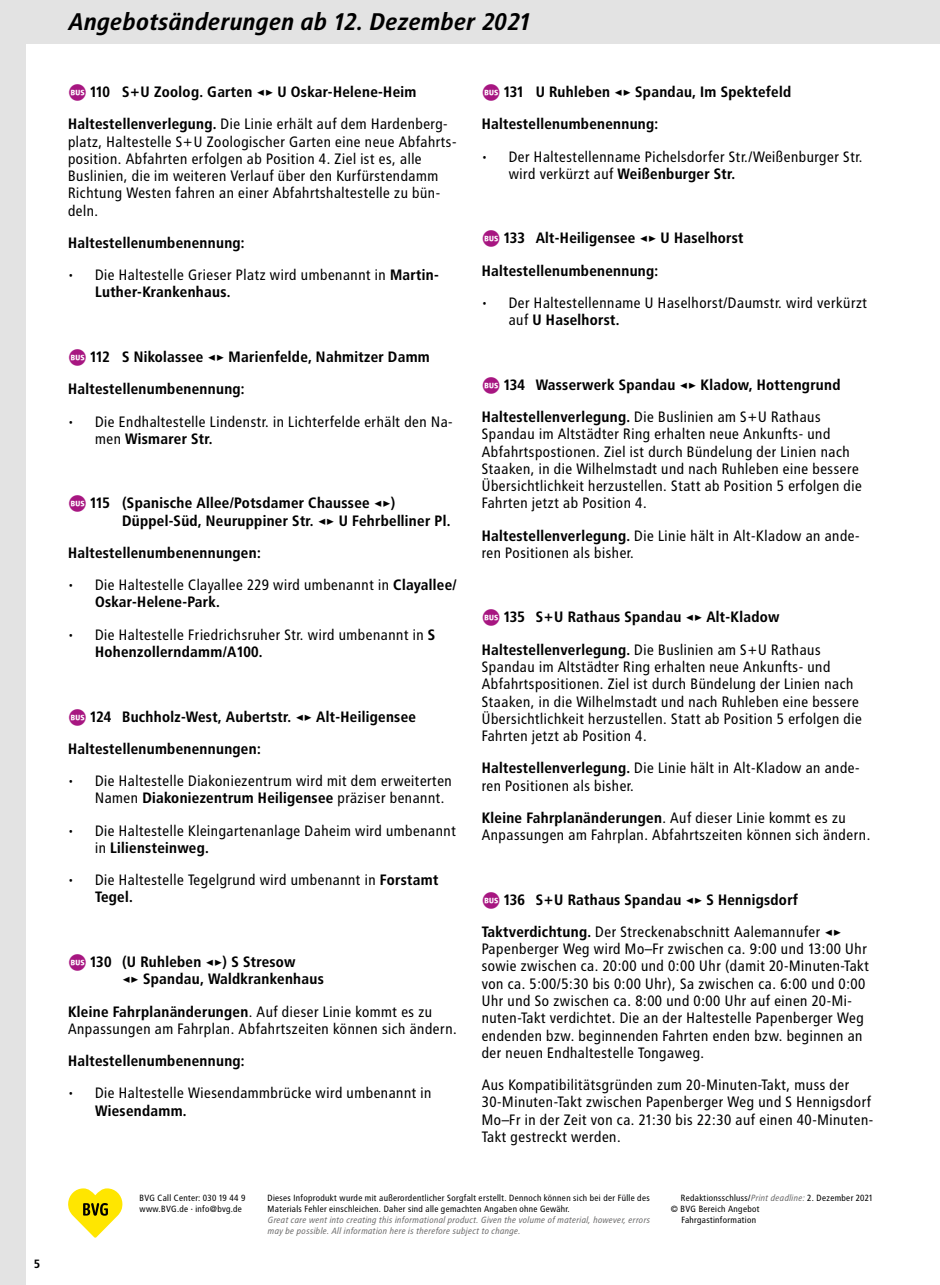
<style>
.page{position:relative;width:940px;height:1285px;background:#fff}
.page>*{position:absolute;margin:0;border:0;box-sizing:border-box;transform-origin:0 0}
.t1{font:24px "Transit Print OT Bld Ita";color:#000}
.t2{font:15px/17.2px "Transit Print OT";color:#000}
.t3{font:15px/32.2px "Transit Print OT Bld";color:#000}
.t4{font:12px "Transit Print OT Bld";color:#000}
.t5{font:9px/10.8px "Transit Print OT";color:#000}
.t6{font:italic 9px/10.8px "Transit Print OT";color:#706f6f}
.s1{font-family:"Transit Fpla";color:#a71681}
.s2{font-family:"Transit Print OT Bld"}
.s3{font-family:"Transit Print OT"}
.s4{font-style:italic;color:#706f6f}
</style>
<div class="page">
<div style="left:0;top:0;width:940px;height:44px;background:#e3e3e3"></div>
<div style="left:0;top:0;width:26px;height:1284px;background:#e3e3e3"></div>
<svg style="left:68px;top:1188px;width:54px;height:49px"></svg>
<p class="t4" style="left:34px;top:1256px;width:8px">5</p>
<h1 class="t1" style="left:68px;top:7px;width:464px">Angebotsänderungen ab 12. Dezember 2021</h1>
<p class="t3" style="left:77px;top:76px;width:341px"><span class="s1">b</span>110 S+U Zoolog. Garten ◂▸ U Oskar-Helene-Heim</p>
<p class="t2" style="left:68px;top:115px;width:390px"><span class="s2">Haltestellenverlegung.</span> Die Linie erhält auf dem Hardenberg&shy;platz, Haltestelle S+U Zoologischer Garten eine neue Abfahrts&shy;position. Abfahrten erfolgen ab Position 4. Ziel ist es, alle Buslinien, die im weiteren Verlauf über den Kurfürstendamm Richtung Westen fahren an einer Abfahrtshaltestelle zu bün&shy;deln.</p>
<p class="t3" style="left:68px;top:226px;width:178px">Haltestellenumbenennung:</p>
<p class="t2" style="left:68px;top:266px;width:372px">• Die Haltestelle Grieser Platz wird umbenannt in <span class="s2">Martin-</span></p>
<p class="t3" style="left:95px;top:276px;width:137px">Luther-Krankenhaus.</p>
<p class="t3" style="left:68px;top:340px;width:364px;text-indent:9px"><span class="s1">b</span>112 S Nikolassee ◂▸ Marienfelde, Nahmitzer Damm<br>Haltestellenumbenennung:</p>
<p class="t2" style="left:68px;top:412px;width:387px">• Die Endhaltestelle Lindenstr. in Lichterfelde erhält den Na-</p>
<p class="t3" style="left:95px;top:422px;width:119px"><span class="s3">men</span> Wismarer Str.</p>
<p class="t3" style="left:122px;top:494px;width:330px;line-height:17.2px;text-indent:-45px"><span class="s1">b</span>115 (Spanische Allee/Potsdamer Chaussee ◂▸)<br>Düppel-Süd, Neuruppiner Str. ◂▸ U Fehrbelliner Pl.</p>
<p class="t3" style="left:68px;top:536px;width:195px">Haltestellenumbenennungen:</p>
<p class="t2" style="left:68px;top:576px;width:390px">• Die Haltestelle Clayallee 229 wird umbenannt in <span class="s2">Clayallee/</span></p>
<p class="t3" style="left:95px;top:586px;width:127px">Oskar-Helene-Park.</p>
<p class="t2" style="left:68px;top:625px;width:369px">• Die Haltestelle Friedrichsruher Str. wird umbenannt in <span class="s2">S</span></p>
<p class="t3" style="left:95px;top:635px;width:169px">Hohenzollerndamm/A100.</p>
<p class="t3" style="left:68px;top:700px;width:350px;text-indent:9px"><span class="s1">b</span>124 Buchholz-West, Aubertstr. ◂▸ Alt-Heiligensee<br>Haltestellenumbenennungen:</p>
<p class="t2" style="left:68px;top:772px;width:386px">• Die Haltestelle Diakoniezentrum wird mit dem erweiterten</p>
<p class="t3" style="left:95px;top:781px;width:351px"><span class="s3">Namen</span> Diakoniezentrum Heiligensee <span class="s3">präziser benannt.</span></p>
<p class="t2" style="left:68px;top:821px;width:390px">• Die Haltestelle Kleingartenanlage Daheim wird umbenannt</p>
<p class="t3" style="left:95px;top:831px;width:116px"><span class="s3">in</span> Liliensteinweg.</p>
<p class="t2" style="left:68px;top:871px;width:372px">• Die Haltestelle Tegelgrund wird umbenannt in <span class="s2">Forstamt</span></p>
<p class="t3" style="left:95px;top:880px;width:40px">Tegel.</p>
<p class="t3" style="left:122px;top:952px;width:204px;line-height:17.2px;text-indent:-45px"><span class="s1">b</span>130 (U Ruhleben ◂▸) S Stresow<br>◂▸ Spandau, Waldkrankenhaus</p>
<p class="t3" style="left:68px;top:994px;width:366px">Kleine Fahrplanänderungen<span class="s3">. Auf dieser Linie kommt es zu</span></p>
<p class="t2" style="left:68px;top:1019px;width:391px">Anpassungen am Fahrplan. Abfahrtszeiten können sich ändern.</p>
<p class="t3" style="left:68px;top:1044px;width:178px">Haltestellenumbenennung:</p>
<p class="t2" style="left:68px;top:1084px;width:365px">• Die Haltestelle Wiesendammbrücke wird umbenannt in</p>
<p class="t3" style="left:95px;top:1093px;width:93px">Wiesendamm.</p>
<p class="t3" style="left:482px;top:76px;width:311px;text-indent:9px"><span class="s1">b</span>131 U Ruhleben ◂▸ Spandau, Im Spektefeld<br>Haltestellenumbenennung:</p>
<p class="t2" style="left:482px;top:148px;width:383px">• Der Haltestellenname Pichelsdorfer Str./Weißenburger Str.</p>
<p class="t3" style="left:509px;top:157px;width:228px"><span class="s3">wird verkürzt auf</span> Weißenburger Str.</p>
<p class="t3" style="left:482px;top:222px;width:264px;text-indent:9px"><span class="s1">b</span>133 Alt-Heiligensee ◂▸ U Haselhorst<br>Haltestellenumbenennung:</p>
<p class="t2" style="left:482px;top:294px;width:387px">• Der Haltestellenname U Haselhorst/Daumstr. wird verkürzt</p>
<p class="t3" style="left:509px;top:304px;width:113px"><span class="s3">auf</span> U Haselhorst.</p>
<p class="t3" style="left:491px;top:368px;width:352px"><span class="s1">b</span>134 Wasserwerk Spandau ◂▸ Kladow, Hottengrund</p>
<p class="t2" style="left:482px;top:408px;width:382px"><span class="s2">Haltestellenverlegung.</span> Die Buslinien am S+U Rathaus Spandau im Altstädter Ring erhalten neue Ankunfts- und Abfahrtspostionen. Ziel ist durch Bündelung der Linien nach Staaken, in die Wilhelmstadt und nach Ruhleben eine bessere Übersichtlichkeit herzustellen. Statt ab Position 5 erfolgen die Fahrten jetzt ab Position 4.</p>
<p class="t2" style="left:482px;top:526px;width:380px"><span class="s2">Haltestellenverlegung.</span> Die Linie hält in Alt-Kladow an ande&shy;ren Positionen als bisher.</p>
<p class="t3" style="left:491px;top:601px;width:291px"><span class="s1">b</span>135 S+U Rathaus Spandau ◂▸ Alt-Kladow</p>
<p class="t2" style="left:482px;top:640px;width:382px"><span class="s2">Haltestellenverlegung.</span> Die Buslinien am S+U Rathaus Spandau im Altstädter Ring erhalten neue Ankunfts- und Abfahrtspositionen. Ziel ist durch Bündelung der Linien nach Staaken, in die Wilhelmstadt und nach Ruhleben eine bessere Übersichtlichkeit herzustellen. Statt ab Position 5 erfolgen die Fahrten jetzt ab Position 4.</p>
<p class="t2" style="left:482px;top:759px;width:380px"><span class="s2">Haltestellenverlegung.</span> Die Linie hält in Alt-Kladow an ande&shy;ren Positionen als bisher.</p>
<p class="t3" style="left:482px;top:801px;width:366px">Kleine Fahrplanänderungen<span class="s3">. Auf dieser Linie kommt es zu</span></p>
<p class="t2" style="left:482px;top:826px;width:391px">Anpassungen am Fahrplan. Abfahrtszeiten können sich ändern.</p>
<p class="t3" style="left:491px;top:883px;width:309px"><span class="s1">b</span>136 S+U Rathaus Spandau ◂▸ S Hennigsdorf</p>
<p class="t2" style="left:482px;top:922px;width:389px"><span class="s2">Taktverdichtung.</span> Der Streckenabschnitt Aalemannufer <span class="s2">◂▸ </span>Papenberger Weg wird Mo–Fr zwischen ca. 9:00 und 13:00 Uhr sowie zwischen ca. 20:00 und 0:00 Uhr (damit 20-Minuten-Takt von ca. 5:00/5:30 bis 0:00 Uhr), Sa zwischen ca. 6:00 und 0:00<br>Uhr und So zwischen ca. 8:00 und 0:00 Uhr auf einen 20-Mi&shy;nuten-Takt verdichtet. Die an der Haltestelle Papenberger Weg endenden bzw. beginnenden Fahrten enden bzw. beginnen an der neuen Endhaltestelle Tongaweg.</p>
<p class="t2" style="left:482px;top:1075px;width:394px">Aus Kompatibilitätsgründen zum 20-Minuten-Takt, muss der 30-Minuten-Takt zwischen Papenberger Weg und S Hennigsdorf Mo–Fr in der Zeit von ca. 21:30 bis 22:30 auf einen 40-Minuten-Takt gestreckt werden.</p>
<p class="t5" style="left:267px;top:1192px;width:384px">Dieses Infoprodukt wurde mit außerordentlicher Sorgfalt erstellt. Dennoch können sich bei der Fülle des<br>Materials Fehler einschleichen. Daher sind alle gemachten Angaben ohne Gewähr.</p>
<p class="t6" style="left:267px;top:1214px;width:384px">Great care went into creating this informational product. Given the volume of material, however, errors may be possible. All information here is therefore subject to change.</p>
<p class="t5" style="left:139px;top:1192px;width:108px">BVG Call Center: 030 19 44 9 www.BVG.de · info@bvg.de</p>
<p class="t5" style="left:681px;top:1192px;width:194px">Redaktionsschluss/<span class="s4">Print deadline:</span> 2. Dezember 2021</p>
<p class="t5" style="left:671px;top:1203px;width:91px">© BVG Bereich Angebot</p>
<p class="t5" style="left:681px;top:1214px;width:77px">Fahrgastinformation</p>
</div>
